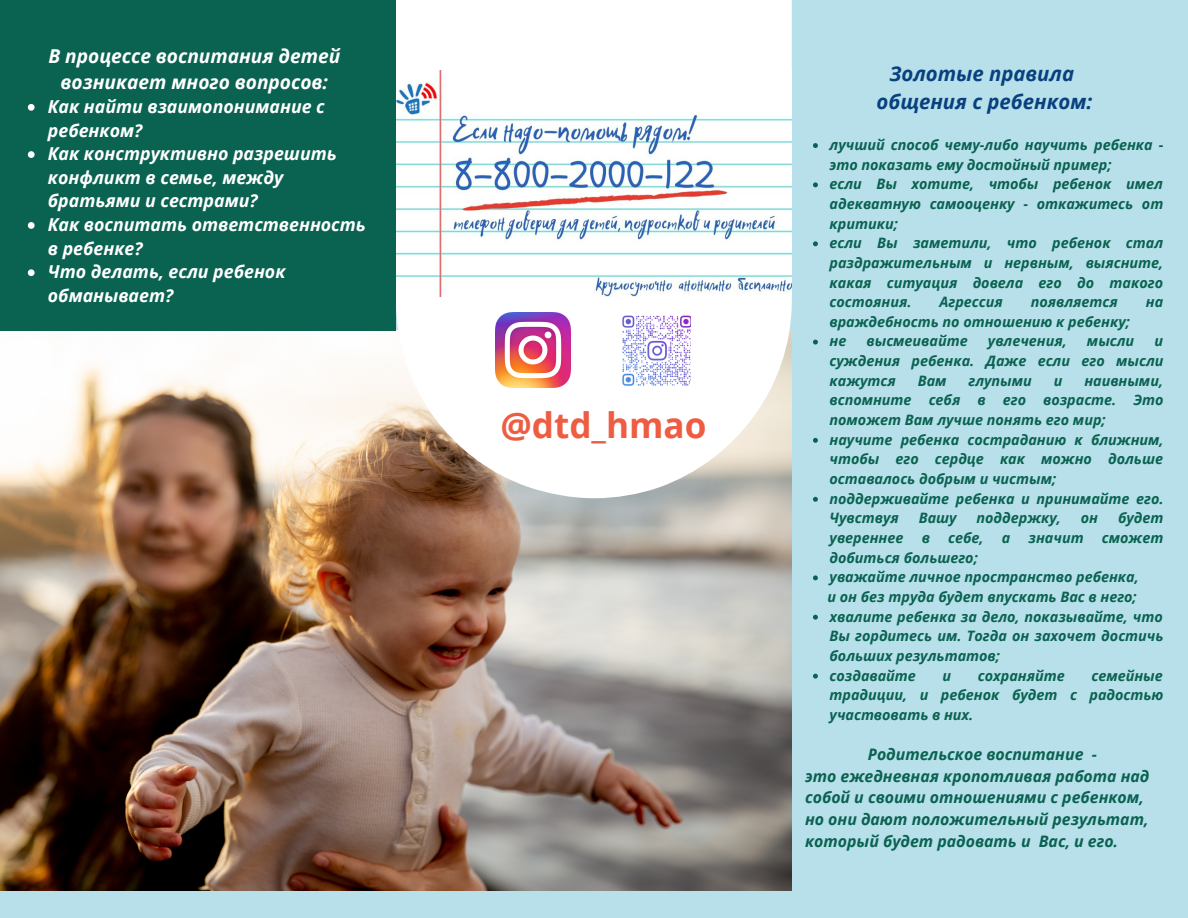
<style>
.page{position:relative;width:1188px;height:918px;background:#b7e0eb}
.page>*{position:absolute;margin:0;border:0;box-sizing:border-box;transform-origin:0 0}
.t1{font:700 35.1px "Open Sans";color:#ee5d41}
.t2{font:italic 700 20.4px "Open Sans";color:#09417f}
.t3{font:italic 700 19.2px/25.8px "Open Sans";color:#fff;text-align:center}
.t4{font:italic 700 17.7px/23.7px "Open Sans";color:#fff}
.t5{font:italic 700 15.9px/21.6px "Open Sans";color:#0a6250}
.t6{font:italic 700 14.4px/19.6px "Open Sans";color:#0a6250;text-align:justify}
</style>
<div class="page">
<img style="left:0;top:331px;width:792px;height:560px">
<svg style="left:396px;top:0;width:396px;height:498px;background:#f2efec"></svg>
<div style="left:0;top:0;width:396px;height:331px;background:#0a6250"></div>
<img style="left:396px;top:71px;width:396px;height:225px">
<img style="left:495px;top:312px;width:75px;height:76px">
<img style="left:619px;top:312px;width:71px;height:76px">
<svg style="left:813px;top:143px;width:5px;height:5px"></svg>
<svg style="left:813px;top:182px;width:5px;height:5px"></svg>
<svg style="left:813px;top:241px;width:5px;height:5px"></svg>
<svg style="left:813px;top:340px;width:5px;height:5px"></svg>
<svg style="left:813px;top:438px;width:5px;height:5px"></svg>
<svg style="left:813px;top:497px;width:5px;height:5px"></svg>
<svg style="left:813px;top:575px;width:5px;height:5px"></svg>
<svg style="left:813px;top:615px;width:5px;height:5px"></svg>
<svg style="left:813px;top:674px;width:5px;height:5px"></svg>
<svg style="left:28px;top:104px;width:7px;height:7px"></svg>
<svg style="left:28px;top:151px;width:7px;height:7px"></svg>
<svg style="left:28px;top:222px;width:7px;height:7px"></svg>
<svg style="left:28px;top:269px;width:7px;height:7px"></svg>
<p class="t3" style="left:48px;top:43px;width:293px">В процессе воспитания детей возникает много вопросов:</p>
<p class="t4" style="left:48px;top:94px;width:278px">Как найти взаимопонимание с ребенком?</p>
<p class="t4" style="left:48px;top:141px;width:290px">Как конструктивно разрешить конфликт в семье, между братьями и сестрами?</p>
<p class="t4" style="left:48px;top:212px;width:320px">Как воспитать ответственность в ребенке?</p>
<p class="t4" style="left:48px;top:260px;width:239px">Что делать, если ребенок обманывает?</p>
<p class="t1" style="left:500px;top:401px;width:208px">@dtd_hmao</p>
<p class="t2" style="left:889px;top:59px;width:186px">Золотые правила</p>
<p class="t2" style="left:877px;top:87px;width:217px">общения с ребенком:</p>
<p class="t6" style="left:830px;top:135px;width:335px">лучший способ чему-либо научить ребенка - это показать ему достойный пример;</p>
<p class="t6" style="left:830px;top:174px;width:335px">если Вы хотите, чтобы ребенок имел адекватную самооценку - откажитесь от критики;</p>
<p class="t6" style="left:830px;top:233px;width:335px">если Вы заметили, что ребенок стал раздражительным и нервным, выясните, какая ситуация довела его до такого состояния.</p>
<p class="t6" style="left:939px;top:292px;width:65px">Агрессия</p>
<p class="t6" style="left:1031px;top:292px;width:89px">появляется</p>
<p class="t6" style="left:1146px;top:292px;width:19px">на</p>
<p class="t6" style="left:830px;top:311px;width:302px">враждебность по отношению к ребенку;</p>
<p class="t6" style="left:830px;top:331px;width:18px">не</p>
<p class="t6" style="left:867px;top:331px;width:103px">высмеивайте</p>
<p class="t6" style="left:988px;top:331px;width:80px">увлечения,</p>
<p class="t6" style="left:1087px;top:331px;width:49px">мысли</p>
<p class="t6" style="left:830px;top:331px;width:335px;text-indent:325px">и суждения ребенка. Даже если его мысли кажутся</p>
<p class="t6" style="left:918px;top:370px;width:30px">Вам</p>
<p class="t6" style="left:968px;top:370px;width:65px">глупыми</p>
<p class="t6" style="left:1054px;top:370px;width:10px">и</p>
<p class="t6" style="left:830px;top:370px;width:336px;text-indent:255px">наивными, вспомните себя в его возрасте. Это поможет Вам лучше понять его мир;</p>
<p class="t6" style="left:830px;top:429px;width:336px">научите ребенка состраданию к ближним, чтобы его сердце как можно дольше оставалось добрым и чистым;</p>
<p class="t6" style="left:830px;top:488px;width:336px">поддерживайте ребенка и принимайте его.<br>Чувствуя</p>
<p class="t6" style="left:919px;top:508px;width:39px">Вашу</p>
<p class="t6" style="left:977px;top:508px;width:86px">поддержку,</p>
<p class="t6" style="left:1081px;top:508px;width:19px">он</p>
<p class="t6" style="left:1118px;top:508px;width:47px">будет</p>
<p class="t6" style="left:830px;top:528px;width:75px">увереннее</p>
<p class="t6" style="left:922px;top:528px;width:10px">в</p>
<p class="t6" style="left:948px;top:528px;width:37px">себе,</p>
<p class="t6" style="left:1002px;top:528px;width:10px">а</p>
<p class="t6" style="left:1029px;top:528px;width:57px">значит</p>
<p class="t6" style="left:1102px;top:528px;width:63px">сможет</p>
<p class="t6" style="left:830px;top:547px;width:150px">добиться большего;</p>
<p class="t6" style="left:830px;top:567px;width:311px">уважайте личное пространство ребенка,</p>
<p class="t6" style="left:830px;top:606px;width:335px">хвалите ребенка за дело, показывайте, что Вы гордитесь им. Тогда он захочет достичь больших результатов;</p>
<p class="t6" style="left:830px;top:665px;width:88px">создавайте</p>
<p class="t6" style="left:943px;top:665px;width:10px">и</p>
<p class="t6" style="left:978px;top:665px;width:88px">сохраняйте</p>
<p class="t6" style="left:827px;top:587px;width:311px">и он без труда будет впускать Вас в него;</p>
<p class="t6" style="left:830px;top:665px;width:336px;text-indent:262px">семейные традиции, и ребенок будет с радостью участвовать в них.</p>
<p class="t5" style="left:868px;top:743px;width:230px">Родительское воспитание -</p>
<p class="t5" style="left:805px;top:765px;width:346px">это ежедневная кропотливая работа над собой и своими отношениями с ребенком, но они дают положительный результат,</p>
<p class="t5" style="left:805px;top:830px;width:315px">который будет радовать и Вас, и его.</p>
</div>
